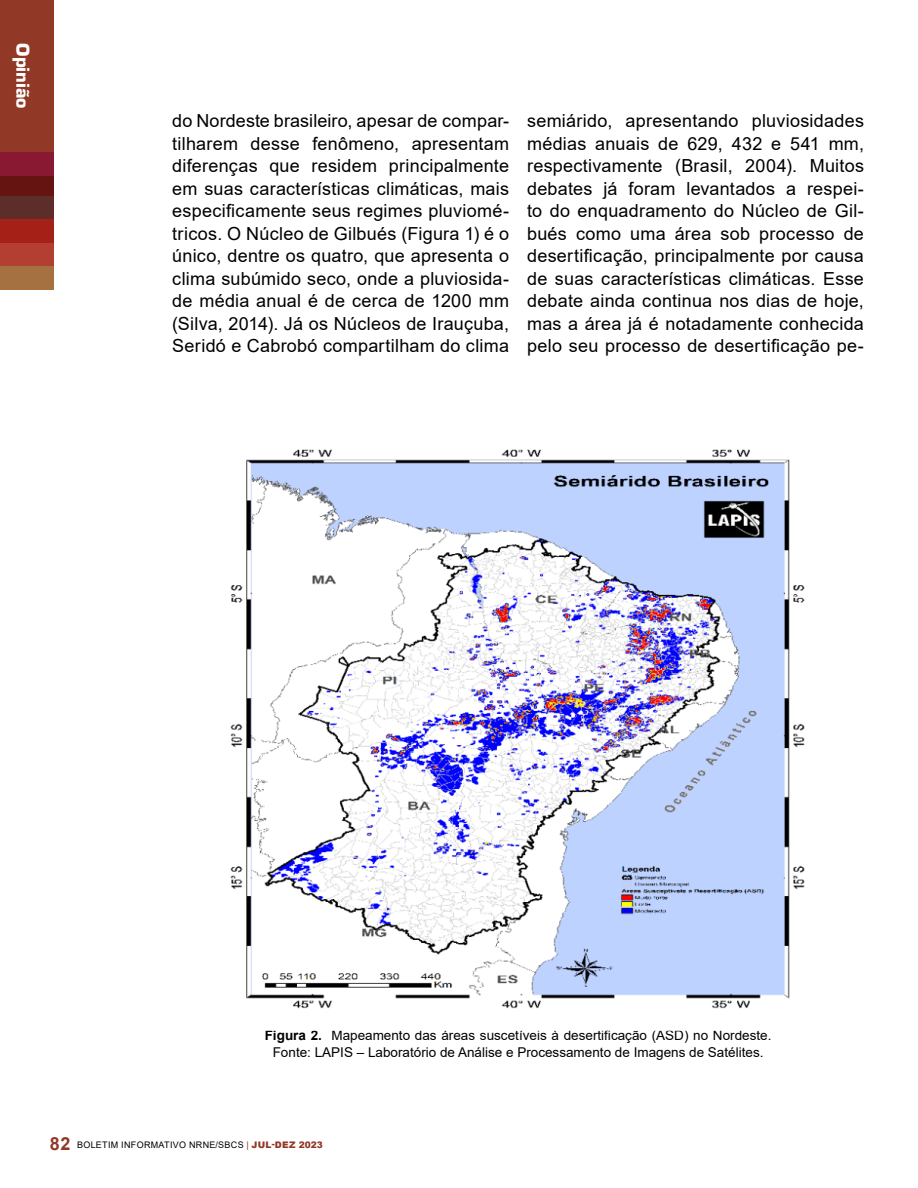
<style>
.page{position:relative;width:918px;height:1188px;background:#fff}
.page>*{position:absolute;margin:0;border:0;box-sizing:border-box;transform-origin:0 0}
.t1{font:900 19.5px "Eurostile";color:#fff}
.t2{font:18px/22.5px "Arial";letter-spacing:.015em;color:#000;text-align:justify}
.t3{font:13.5px/16.2px "Arial";color:#000;text-align:center}
.t4{font:9px "Arial";letter-spacing:.035em;color:#000}
.s1{font-weight:700}
.s2{font-weight:700;font-size:18px;color:#913826}
.s3{color:#913826}
.s4{font-weight:900;color:#913826}
</style>
<div class="page">
<div style="left:0;top:174px;width:54px;height:23px;background:#661411"></div>
<div style="left:0;top:152px;width:54px;height:23px;background:#891932"></div>
<div style="left:0;top:197px;width:54px;height:23px;background:#5c2d29"></div>
<div style="left:0;top:220px;width:54px;height:23px;background:#a52016"></div>
<div style="left:0;top:0;width:54px;height:152px;background:#913826"></div>
<div style="left:0;top:243px;width:54px;height:23px;background:#b33f32"></div>
<div style="left:0;top:266px;width:54px;height:23px;background:#a57141"></div>
<img style="left:230px;top:449px;width:575px;height:560px">
<p class="t1" style="left:37px;top:43px;width:67px;rotate:90deg">Opinião</p>
<p class="t2" style="left:172px;top:110px;width:338px">do Nordeste brasileiro, apesar de compar&shy;tilharem desse fenômeno, apresentam diferenças que residem principalmente em suas características climáticas, mais especificamente seus regimes pluviomé&shy;tricos. O Núcleo de Gilbués (Figura 1) é o único, dentre os quatro, que apresenta o clima subúmido seco, onde a pluviosida&shy;de média anual é de cerca de 1200 mm (Silva, 2014). Já os Núcleos de Irauçuba, Seridó e Cabrobó compartilham do clima</p>
<p class="t2" style="left:527px;top:110px;width:338px">semiárido, apresentando pluviosidades médias anuais de 629, 432 e 541 mm, respectivamente (Brasil, 2004). Muitos debates já foram levantados a respei&shy;to do enquadramento do Núcleo de Gil&shy;bués como uma área sob processo de desertificação, principalmente por causa de suas características climáticas. Esse debate ainda continua nos dias de hoje, mas a área já é notadamente conhecida pelo seu processo de desertificação pe-</p>
<p class="t3" style="left:265px;top:1027px;width:508px"><span class="s1">Figura 2.</span> Mapeamento das áreas suscetíveis à desertificação (ASD) no Nordeste.<br>Fonte: LAPIS – Laboratório de Análise e Processamento de Imagens de Satélites.</p>
<p class="t4" style="left:50px;top:1139px;width:274px"><span class="s2">82</span> BOLETIM INFORMATIVO NRNE/SBCS <span class="s3">|</span> <span class="s4">JUL-DEZ 2023</span></p>
</div>
